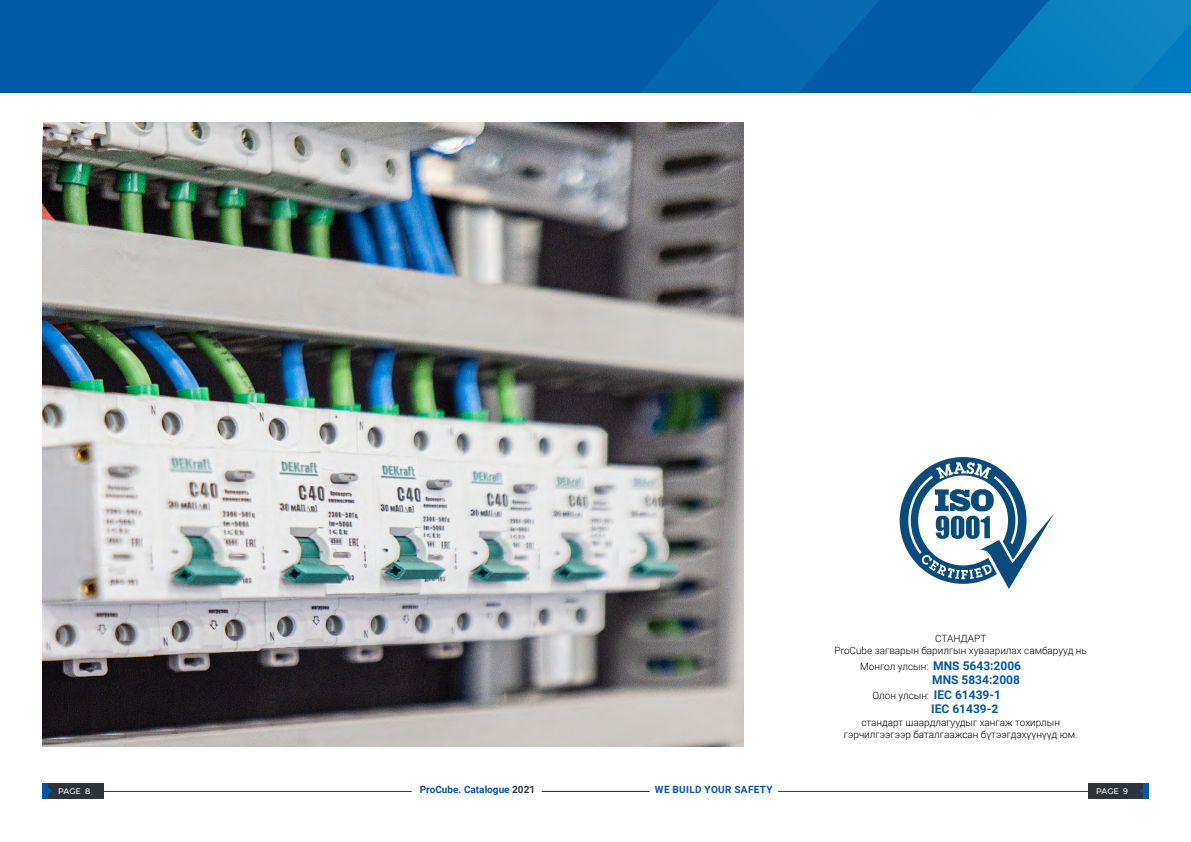
<style>
.page{position:relative;width:1191px;height:842px;background:#fff}
.page>*{position:absolute;margin:0;border:0;box-sizing:border-box;transform-origin:0 0}
.t1{font:700 12px "Roboto";color:#0058a9}
.t2{font:300 10px/12px "Roboto";color:#000;text-align:center}
.t3{font:700 10px "Roboto";color:#0058a9}
.t4{font:700 10px "Roboto";letter-spacing:.035em;color:#0058a9}
.t5{font:500 8px "Montserrat";letter-spacing:-.01em;color:#fff}
.s1{font-weight:700;font-size:12px;color:#0058a9}
.s2{color:#2e333c}
</style>
<div class="page">
<hr style="left:778px;top:791px;width:311px;height:1px;background:#2e333c">
<hr style="left:542px;top:791px;width:107px;height:1px;background:#2e333c">
<div style="left:1088px;top:783px;width:55px;height:15px;background:#2e333c"></div>
<div style="left:1143px;top:783px;width:6px;height:15px;background:#0058a9"></div>
<svg style="left:1139px;top:788px;width:4px;height:6px"></svg>
<hr style="left:101px;top:791px;width:311px;height:1px;background:#2e333c">
<div style="left:48px;top:783px;width:56px;height:15px;background:#2e333c"></div>
<div style="left:43px;top:783px;width:5px;height:15px;background:#0058a9"></div>
<svg style="left:48px;top:787px;width:4px;height:7px"></svg>
<img style="left:43px;top:122px;width:700px;height:624px">
<div style="left:0;top:0;width:1191px;height:93px;background:#015aa8"></div>
<svg style="left:1051px;top:0;width:140px;height:93px;background:#0a80bf"></svg>
<svg style="left:641px;top:0;width:410px;height:93px"></svg>
<svg style="left:899px;top:457px;width:154px;height:132px"></svg>
<p class="t2" style="left:834px;top:632px;width:254px">СТАНДАРТ<br>ProCube загварын барилгын хуваарилах самбарууд нь</p>
<p class="t2" style="left:860px;top:660px;width:162px">Монгол улсын: <span class="s1">MNS 5643:2006</span></p>
<p class="t1" style="left:932px;top:672px;width:89px">MNS 5834:2008</p>
<p class="t2" style="left:872px;top:689px;width:130px">Олон улсын: <span class="s1">IEC 61439-1</span></p>
<p class="t1" style="left:931px;top:700px;width:69px">IEC 61439-2</p>
<p class="t2" style="left:844px;top:716px;width:235px">стандарт шаардлагуудыг хангаж тохирлын гэрчилгээгээр баталгаажсан бүтээгдэхүүнүүд юм.</p>
<p class="t5" style="left:58px;top:786px;width:34px">PAGE 8</p>
<p class="t3" style="left:420px;top:783px;width:117px">ProCube. Catalogue <span class="s2">2021</span></p>
<p class="t4" style="left:655px;top:783px;width:119px">WE BUILD YOUR SAFETY</p>
<p class="t5" style="left:1096px;top:786px;width:33px">PAGE 9</p>
</div>
